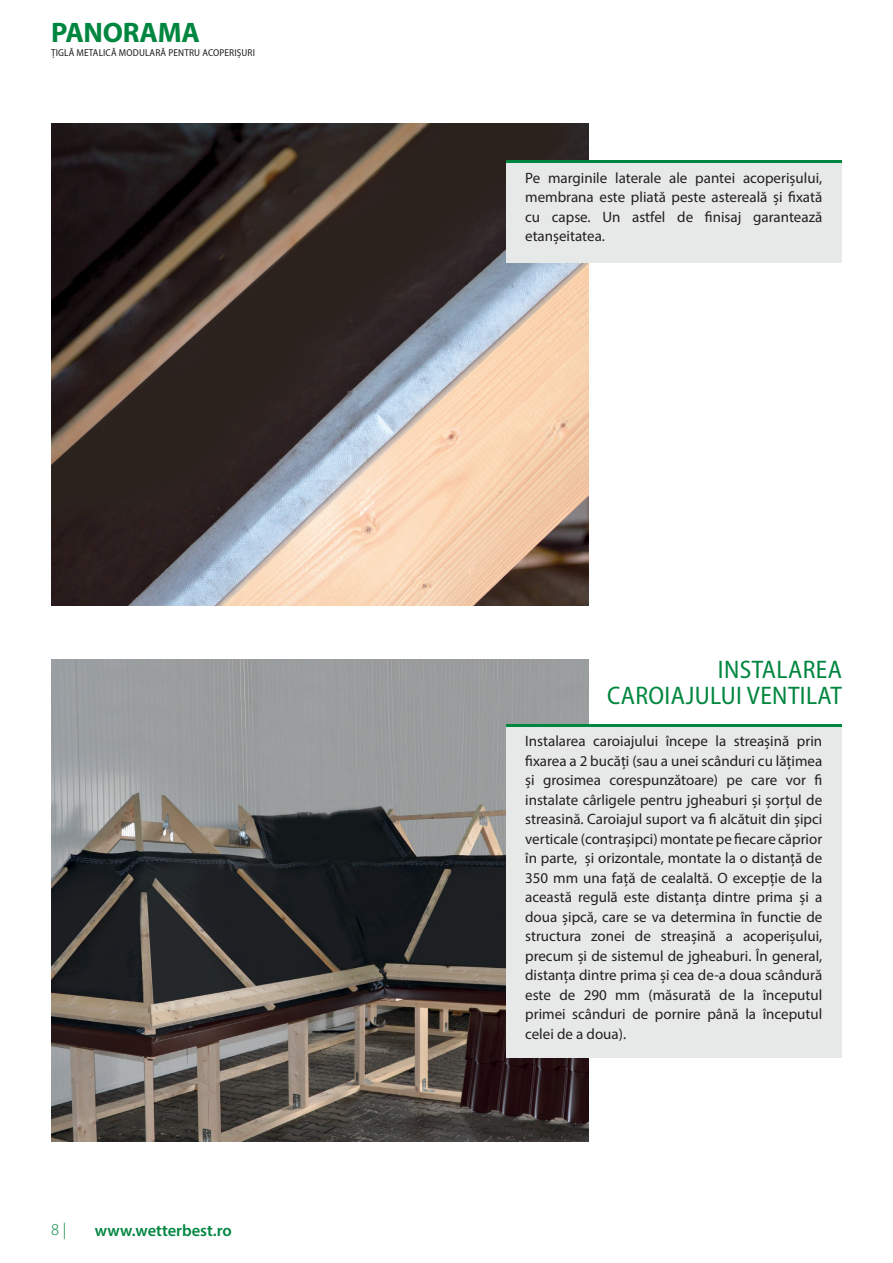
<style>
.page{position:relative;width:893px;height:1263px;background:#fff}
.page>*{position:absolute;margin:0;border:0;box-sizing:border-box;transform-origin:0 0}
.t1{font:700 28.35px "Myriad Pro";letter-spacing:-.01em;color:#00863f}
.naglowek{font:semi-condensed 25.5px "Myriad Pro";letter-spacing:.015em;color:#00863f}
.t2{font:600 16.5px "Myriad Pro";color:#00863f}
.t3{font:300 16.5px "Myriad Pro";color:#00863f}
.tekst{font:15px/19.5px "Myriad Pro";color:#231f20;text-align:justify}
.t4{font:semi-condensed 10.05px "Myriad Pro";letter-spacing:.015em;color:#231f20}
</style>
<div class="page">
<img style="left:51px;top:659px;width:538px;height:483px">
<img style="left:51px;top:123px;width:538px;height:483px">
<div style="left:506px;top:161px;width:336px;height:102px;background:#e7e8e8"></div>
<div style="left:506px;top:726px;width:336px;height:331px;background:#e7e8e8"></div>
<svg style="left:506px;top:724px;width:336px;height:2px"></svg>
<h1 class="t1" style="left:51px;top:14px;width:150px">PANORAMA</h1>
<p class="t4" style="left:51px;top:47px;width:206px">ȚIGLĂ METALICĂ MODULARĂ PENTRU ACOPERIȘURI</p>
<p class="t3" style="left:51px;top:1220px;width:17px">8 |</p>
<p class="t2" style="left:95px;top:1220px;width:138px">www.wetterbest.ro</p>
<p class="tekst" style="left:525px;top:168px;width:299px">Pe marginile laterale ale pantei acoperișului, membrana este pliată peste astereală și fixată cu capse. Un astfel de finisaj garantează etanșeitatea.</p>
<p class="naglowek" style="left:718px;top:654px;width:126px">INSTALAREA</p>
<p class="naglowek" style="left:607px;top:680px;width:236px">CAROIAJULUI VENTILAT</p>
<p class="tekst" style="left:525px;top:731px;width:299px">Instalarea caroiajului începe la streașină prin fixarea a 2 bucăți (sau a unei scânduri cu lățimea și grosimea corespunzătoare) pe care vor fi instalate cârligele pentru jgheaburi și șorțul de streasină. Caroiajul suport va fi alcătuit din șipci verticale (contrașipci) montate pe fiecare căprior în parte, și orizontale, montate la o distanță de 350 mm una față de cealaltă. O excepție de la această regulă este distanța dintre prima și a doua șipcă, care se va determina în functie de structura zonei de streașină a acoperișului, precum și de sistemul de jgheaburi. În general, distanța dintre prima și cea de-a doua scândură este de 290 mm (măsurată de la începutul primei scânduri de pornire până la începutul celei de a doua).</p>
</div>
